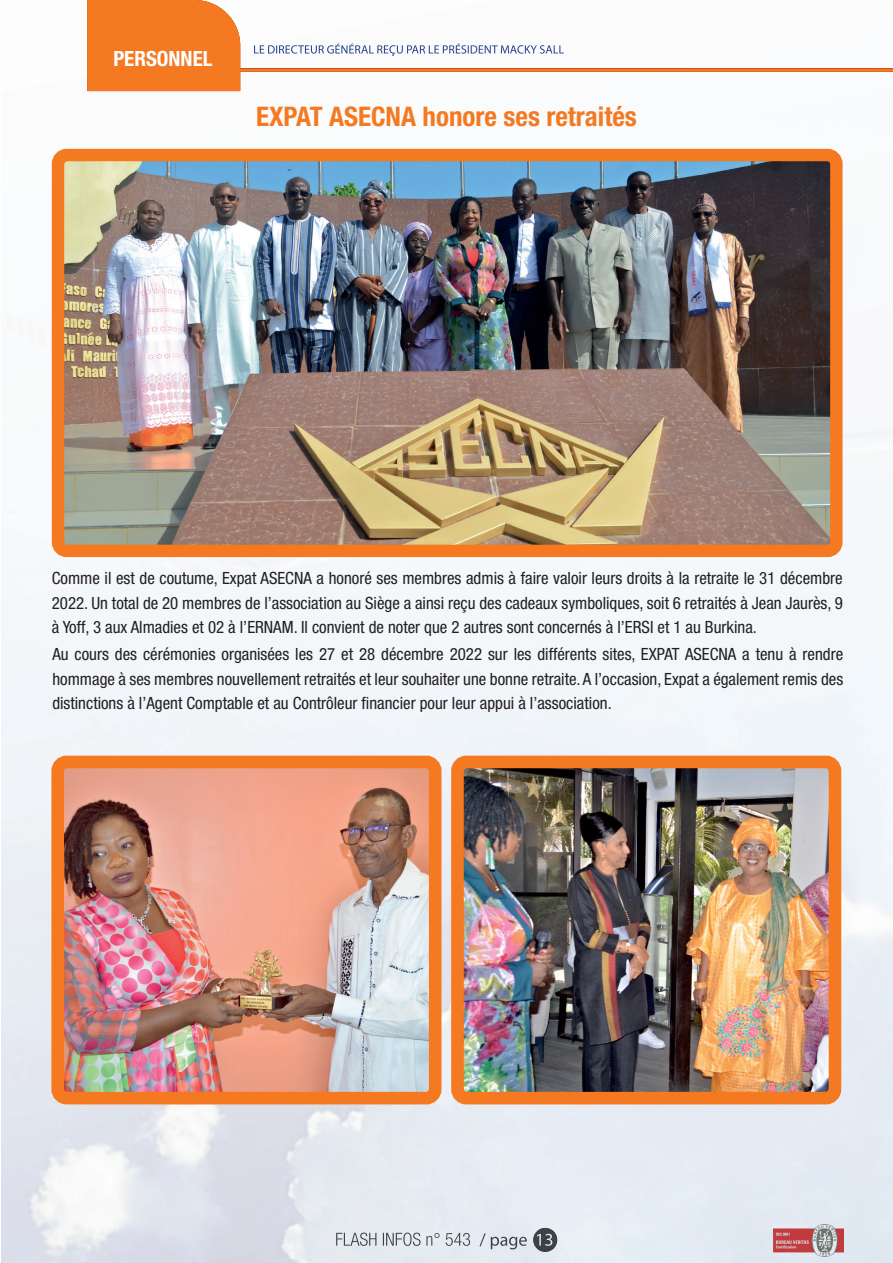
<style>
.page{position:relative;width:893px;height:1263px;background:#fff}
.page>*{position:absolute;margin:0;border:0;box-sizing:border-box;transform-origin:0 0}
.t1{font:700 condensed 27px "Helvetica Neue LT Std";color:#f47921}
.t2{font:700 condensed 21px "Helvetica Neue LT Std";color:#fff}
.t3{font:condensed 16.95px/24.6px "Helvetica Neue LT Std";color:#231f20;text-align:justify}
</style>
<div class="page">
<img style="left:324px;top:43px;width:329px;height:525px">
<img style="left:142px;top:41px;width:293px;height:108px">
<img style="left:700px;top:356px;width:193px;height:907px">
<div style="left:442px;top:557px;width:369px;height:199px;background:#f3f7fa"></div>
<img style="left:730px;top:583px;width:163px;height:680px">
<div style="left:1px;top:403px;width:323px;height:476px;background:#f3f7fa"></div>
<img style="left:149px;top:568px;width:356px;height:646px">
<img style="left:784px;top:810px;width:109px;height:453px">
<div style="left:356px;top:876px;width:344px;height:387px;background:#e6ecf4"></div>
<div style="left:839px;top:1037px;width:54px;height:226px;background:#e4eaf3"></div>
<img style="left:1px;top:934px;width:199px;height:219px">
<img style="left:1px;top:1153px;width:252px;height:110px">
<img style="left:240px;top:1214px;width:217px;height:49px">
<img style="left:774px;top:1224px;width:69px;height:32px">
<img style="left:533px;top:1228px;width:24px;height:24px">
<img style="left:336px;top:1232px;width:139px;height:14px">
<img style="left:479px;top:1233px;width:52px;height:16px">
<img style="left:537px;top:1234px;width:15px;height:12px">
<img style="left:254px;top:44px;width:310px;height:12px">
<hr style="left:216px;top:69px;width:677px;height:3px;background:#f47921">
<div style="left:87px;top:0;width:153px;height:91px;background:#f47921"></div>
<img style="left:65px;top:162px;width:764px;height:382px">
<div style="left:52px;top:149px;width:790px;height:408px;border:12px solid #f47921;border-radius:9px"></div>
<img style="left:65px;top:770px;width:362px;height:320px">
<div style="left:51px;top:756px;width:390px;height:348px;border:13px solid #f47921;border-radius:9px"></div>
<img style="left:465px;top:770px;width:362px;height:320px">
<div style="left:451px;top:756px;width:390px;height:348px;border:13px solid #f47921;border-radius:9px"></div>
<p class="t2" style="left:103px;top:45px;width:122px">MANAGEM NT</p>
<p class="t2" style="left:113px;top:45px;width:101px">PERSONNEL</p>
<h1 class="t1" style="left:256px;top:100px;width:382px">EXPAT ASECNA honore ses retraités</h1>
<p class="t3" style="left:52px;top:566px;width:793px">Comme il est de coutume, Expat ASECNA a honoré ses membres admis à faire valoir leurs droits à la retraite le 31 décembre 2022. Un total de 20 membres de l’association au Siège a ainsi reçu des cadeaux symboliques, soit 6 retraités à Jean Jaurès, 9 à Yoff, 3 aux Almadies et 02 à l’ERNAM. Il convient de noter que 2 autres sont concernés à l’ERSI et 1 au Burkina.</p>
<p class="t3" style="left:52px;top:641px;width:792px">Au cours des cérémonies organisées les 27 et 28 décembre 2022 sur les différents sites, EXPAT ASECNA a tenu à rendre hommage à ses membres nouvellement retraités et leur souhaiter une bonne retraite. A l’occasion, Expat a également remis des distinctions à l’Agent Comptable et au Contrôleur financier pour leur appui à l’association.</p>
</div>
